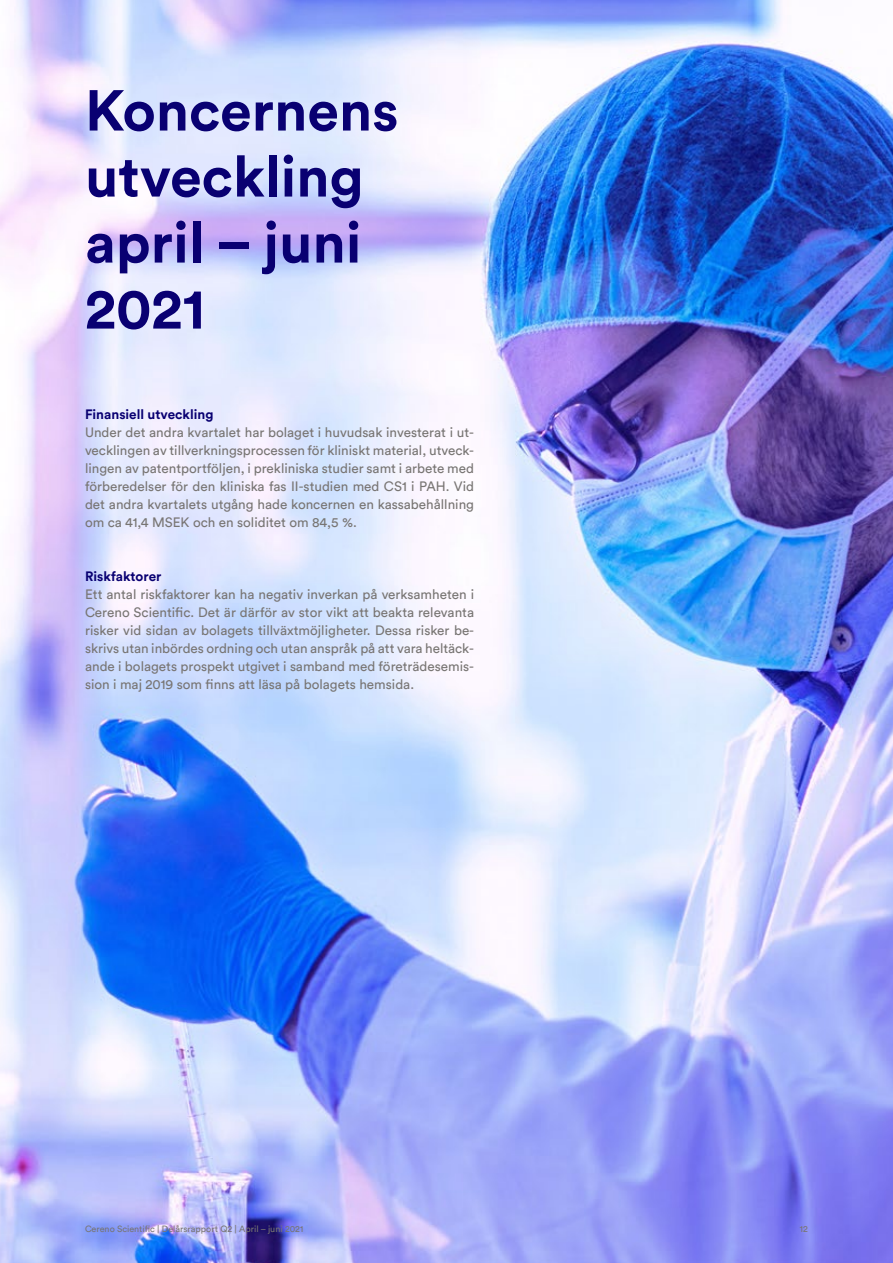
<style>
.page{position:relative;width:893px;height:1263px;background:#fff}
.page>*{position:absolute;margin:0;border:0;box-sizing:border-box;transform-origin:0 0}
.H1_1{font:700 57px/66px "Circular Std";color:#090072}
.t1{font:13.5px/18px "Circular Std";color:#787573;text-align:justify}
.t2{font:700 13.5px "Circular Std";color:#090072}
.t3{font:9px "Circular Std";color:#787573}
</style>
<div class="page">
<img style="left:0;top:0;width:893px;height:1263px">
<p class="H1_1" style="left:85px;top:76px;width:315px">Koncernens utveckling april – juni<br>2021</p>
<h3 class="t2" style="left:85px;top:405px;width:130px">Finansiell utveckling</h3>
<p class="t1" style="left:85px;top:423px;width:391px">Under det andra kvartalet har bolaget i huvudsak investerat i ut&shy;vecklingen av tillverkningsprocessen för kliniskt material, utveck&shy;lingen av patentportföljen, i prekliniska studier samt i arbete med förberedelser för den kliniska fas II-studien med CS1 i PAH. Vid det andra kvartalets utgång hade koncernen en kassabehållning om ca 41,4 MSEK och en soliditet om 84,5 %.</p>
<h3 class="t2" style="left:85px;top:567px;width:78px">Riskfaktorer</h3>
<p class="t1" style="left:85px;top:585px;width:391px">Ett antal riskfaktorer kan ha negativ inverkan på verksamheten i Cereno Scientific. Det är därför av stor vikt att beakta relevanta risker vid sidan av bolagets tillväxtmöjligheter. Dessa risker be&shy;skrivs utan inbördes ordning och utan anspråk på att vara heltäck&shy;ande i bolagets prospekt utgivet i samband med företrädesemis&shy;sion i maj 2019 som finns att läsa på bolagets hemsida.</p>
<p class="t3" style="left:85px;top:1223px;width:220px">Cereno Scientific | Delårsrapport Q2 | April – juni 2021</p>
<p class="t3" style="left:800px;top:1223px;width:9px">12</p>
</div>
